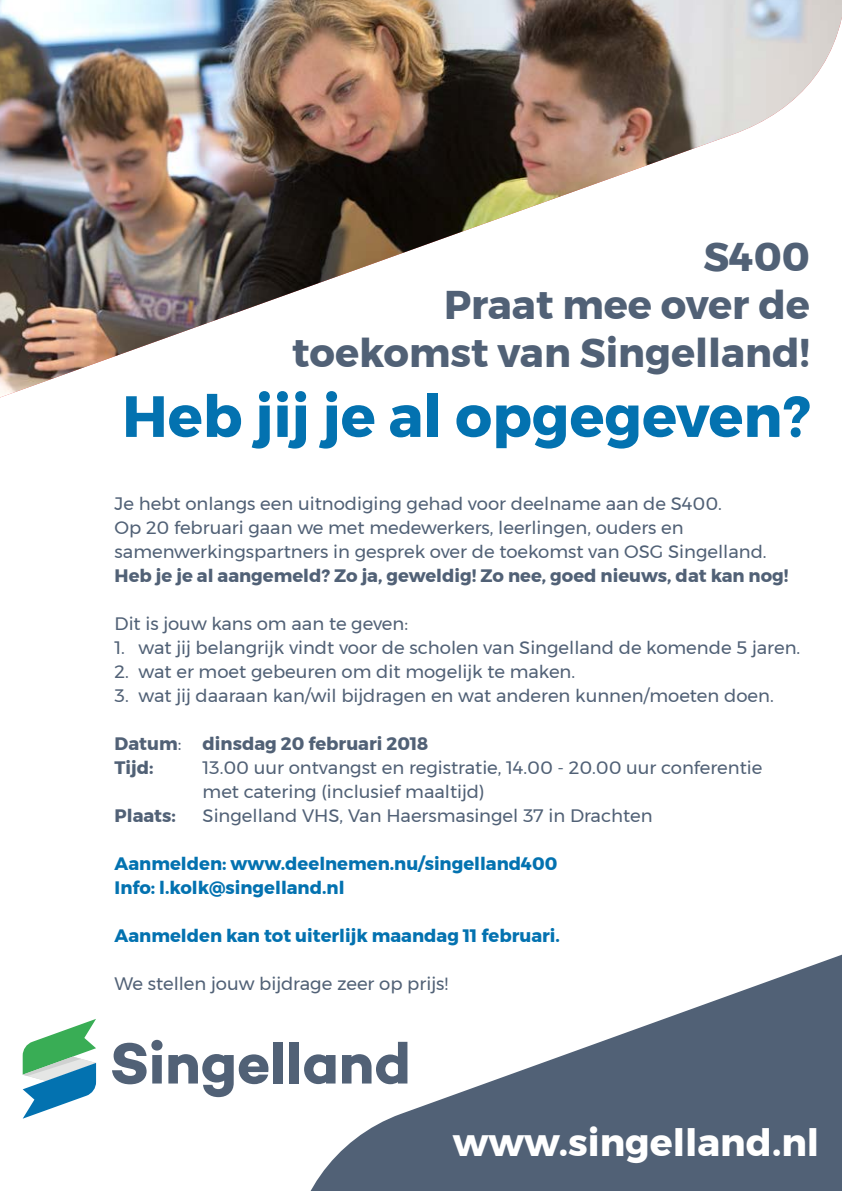
<style>
.page{position:relative;width:842px;height:1191px;background:#fff}
.page>*{position:absolute;margin:0;border:0;box-sizing:border-box;transform-origin:0 0}
.t1{font:700 58px "Montserrat";color:#0372b0}
.t2{font:700 40px/48px "Montserrat";color:#516176;text-align:right}
.t3{font:700 38px "Montserrat";color:#fff}
.t4{font:18px/24px "Montserrat";color:#516176}
.t5{font:700 18px/24px "Montserrat";color:#0372b0}
.t6{font:700 18px/24px "Montserrat";color:#516176}
.s1{font-weight:400}
</style>
<div class="page">
<img style="left:0;top:0;width:842px;height:397px">
<svg style="left:290px;top:954px;width:552px;height:237px;fill:#516176"></svg>
<svg style="left:23px;top:1019px;width:73px;height:99px"></svg>
<svg style="left:112px;top:1039px;width:156px;height:58px"></svg>
<div style="left:273px;top:1041px;width:10px;height:42px;background:#516176"></div>
<div style="left:289px;top:1041px;width:10px;height:42px;background:#516176"></div>
<svg style="left:304px;top:1054px;width:32px;height:30px"></svg>
<svg style="left:342px;top:1041px;width:65px;height:43px"></svg>
<h2 class="t2" style="left:292px;top:233px;width:519px">S400<br>Praat mee over de toekomst van Singelland!</h2>
<h1 class="t1" style="left:122px;top:370px;width:689px">Heb jij je al opgegeven?</h1>
<p class="t4" style="left:115px;top:491px;width:654px">Je hebt onlangs een uitnodiging gehad voor deelname aan de S400.<br>Op 20 februari gaan we met medewerkers, leerlingen, ouders en samenwerkingspartners in gesprek over de toekomst van OSG Singelland.</p>
<p class="t6" style="left:115px;top:563px;width:675px">Heb je je al aangemeld? Zo ja, geweldig! Zo nee, goed nieuws, dat kan nog!</p>
<p class="t4" style="left:115px;top:611px;width:295px">Dit is jouw kans om aan te geven:</p>
<p class="t4" style="left:115px;top:635px;width:687px">1. wat jij belangrijk vindt voor de scholen van Singelland de komende 5 jaren.</p>
<p class="t4" style="left:115px;top:659px;width:462px">2. wat er moet gebeuren om dit mogelijk te maken.</p>
<p class="t4" style="left:115px;top:683px;width:661px">3. wat jij daaraan kan/wil bijdragen en wat anderen kunnen/moeten doen.</p>
<p class="t6" style="left:115px;top:731px;width:316px">Datum<span class="s1">:</span> dinsdag 20 februari 2018<br>Tijd:</p>
<p class="t4" style="left:203px;top:755px;width:561px">13.00 uur ontvangst en registratie, 14.00 - 20.00 uur conferentie met catering (inclusief maaltijd)</p>
<p class="t6" style="left:115px;top:803px;width:63px">Plaats:</p>
<p class="t4" style="left:203px;top:803px;width:451px">Singelland VHS, Van Haersmasingel 37 in Drachten</p>
<p class="t5" style="left:115px;top:851px;width:444px">Aanmelden: www.deelnemen.nu/singelland400<br>Info: l.kolk@singelland.nl</p>
<p class="t5" style="left:115px;top:923px;width:447px">Aanmelden kan tot uiterlijk maandag 11 februari.</p>
<p class="t4" style="left:115px;top:971px;width:335px">We stellen jouw bijdrage zeer op prijs!</p>
<h3 class="t3" style="left:453px;top:1112px;width:368px">www.singelland.nl</h3>
</div>
